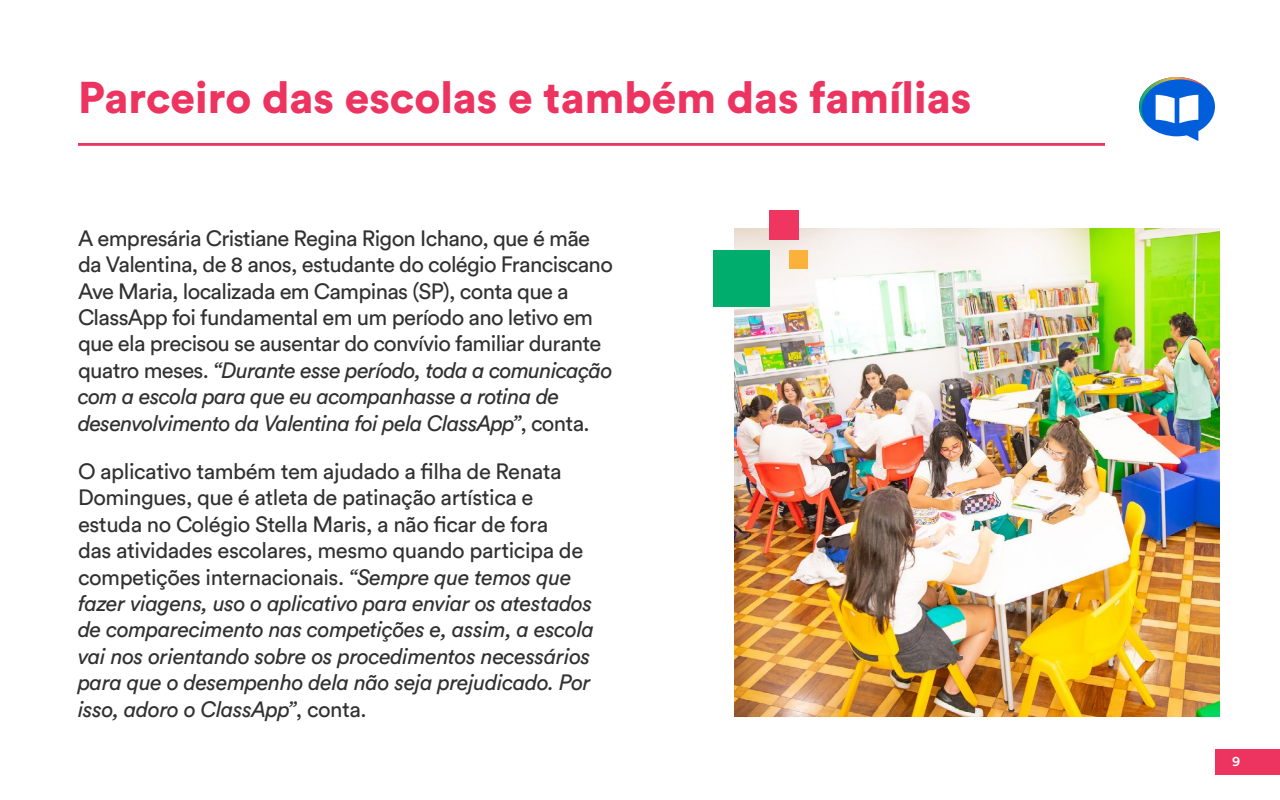
<style>
.page{position:relative;width:1280px;height:800px;background:#fff}
.page>*{position:absolute;margin:0;border:0;box-sizing:border-box;transform-origin:0 0}
.t1{font:900 44px "Circular Std";color:#ed335f}
.t2{font:italic 22px/26.4px "Circular Std";letter-spacing:-.02em;color:#313131}
.t3{font:22px/26.4px "Circular Std";letter-spacing:-.03em;color:#313131}
.t4{font:500 14px "Circular Std";color:#fff}
.s1{font-style:italic}
.s2{font-style:normal}
</style>
<div class="page">
<div style="left:1215px;top:749px;width:65px;height:26px;background:#ed335f"></div>
<svg style="left:1139px;top:77px;width:76px;height:64px"></svg>
<img style="left:734px;top:228px;width:486px;height:489px">
<div style="left:769px;top:211px;width:30px;height:29px;background:#ee3660"></div>
<div style="left:790px;top:251px;width:18px;height:18px;background:#fcb13b"></div>
<div style="left:713px;top:250px;width:57px;height:57px;background:#00ad6d"></div>
<hr style="left:78px;top:143px;width:1027px;height:3px;background:#ed335f">
<h1 class="t1" style="left:78px;top:68px;width:895px">Parceiro das escolas e também das famílias</h1>
<p class="t3" style="left:78px;top:225px;width:536px">A empresária Cristiane Regina Rigon Ichano, que é mãe da Valentina, de 8 anos, estudante do colégio Franciscano Ave Maria, localizada em Campinas (SP), conta que a ClassApp foi fundamental em um período ano letivo em que ela precisou se ausentar do convívio familiar durante quatro meses. <span class="s1">“Durante esse período, toda a comunicação com a escola para que eu acompanhasse a rotina de desenvolvimento da Valentina foi pela ClassApp”</span>, conta.</p>
<p class="t2" style="left:78px;top:458px;width:518px"><span class="s2">O aplicativo também tem ajudado a filha de Renata Domingues, que é atleta de patinação artística e estuda no Colégio Stella Maris, a não ficar de fora<br>das atividades escolares, mesmo quando participa de competições internacionais.</span> “Sempre que temos que fazer viagens, uso o aplicativo para enviar os atestados de comparecimento nas competições e, assim, a escola vai nos orientando sobre os procedimentos necessários para que o desempenho dela não seja prejudicado. Por isso, adoro o ClassApp”<span class="s2">, conta.</span></p>
<p class="t4" style="left:1232px;top:753px;width:10px">9</p>
</div>
